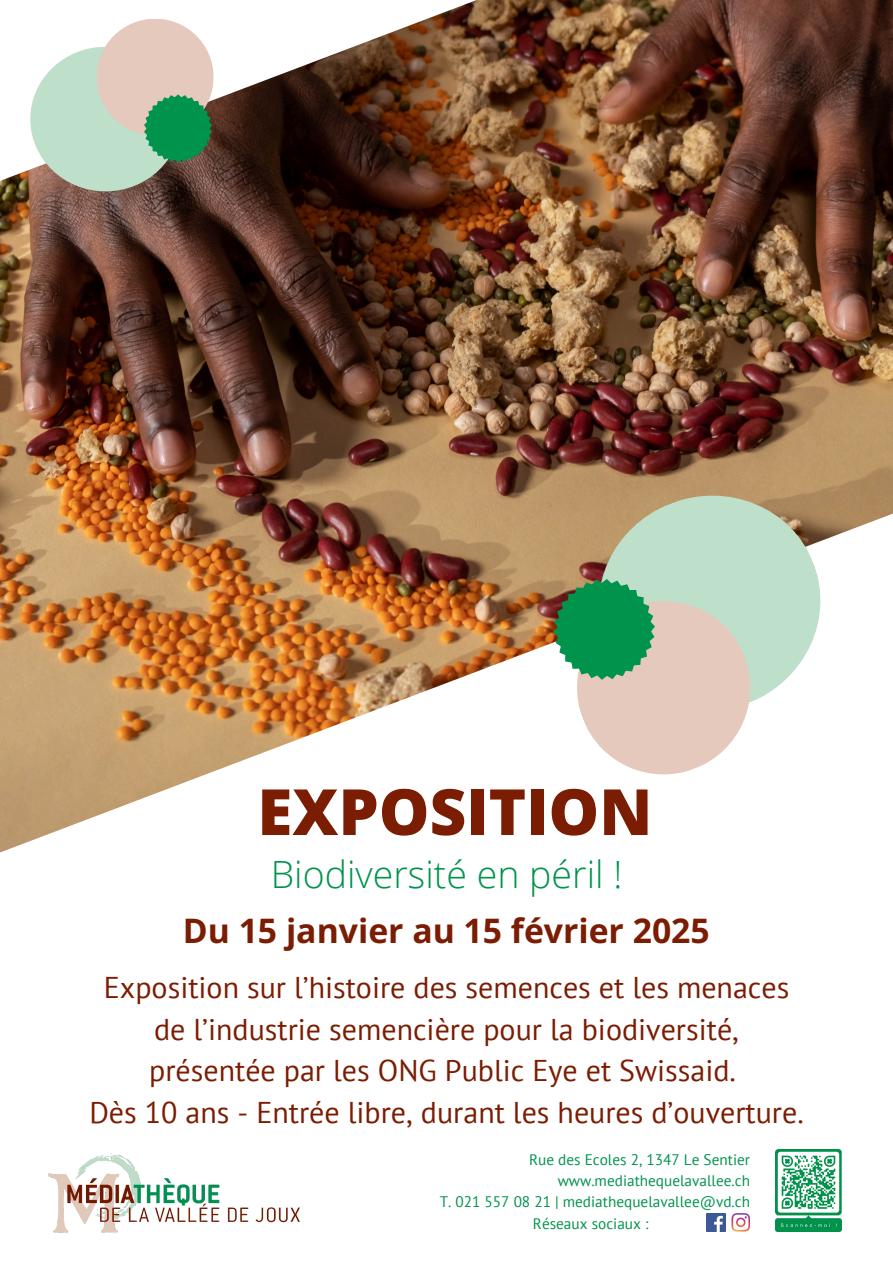
<style>
.page{position:relative;width:893px;height:1263px;background:#fff}
.page>*{position:absolute;margin:0;border:0;box-sizing:border-box;transform-origin:0 0}
.t1{font:800 63.75px "Open Sans";color:#7b1d03}
.t2{font:300 37.5px "Open Sans";color:#00934c}
.t3{font:700 33.75px "Open Sans";color:#7b1d03}
.t4{font:30px/41.6px "PT Sans";color:#7b1d03;text-align:center}
.t5{font:15.3px "PT Sans";color:#00934c}
</style>
<div class="page">
<img style="left:0;top:0;width:893px;height:853px">
<div style="left:30px;top:47px;width:151px;height:144px;background:#bedfca;border-radius:50%"></div>
<div style="left:97px;top:19px;width:117px;height:117px;background:#e5c9bd;border-radius:50%"></div>
<svg style="left:144px;top:94px;width:68px;height:68px"></svg>
<svg style="left:584px;top:481px;width:251px;height:244px;fill:#bedfca"></svg>
<svg style="left:554px;top:579px;width:207px;height:207px"></svg>
<img style="left:776px;top:1149px;width:66px;height:83px">
<img style="left:49px;top:1153px;width:250px;height:80px">
<svg style="left:731px;top:1213px;width:19px;height:18px"></svg>
<img style="left:707px;top:1213px;width:18px;height:18px">
<h1 class="t1" style="left:257px;top:767px;width:396px">EXPOSITION</h1>
<p class="t2" style="left:271px;top:848px;width:353px">Biodiversité en péril !</p>
<p class="t3" style="left:183px;top:907px;width:528px">Du 15 janvier au 15 février 2025</p>
<p class="t4" style="left:89px;top:966px;width:716px">Exposition sur l’histoire des semences et les menaces de l’industrie semencière pour la biodiversité, présentée par les ONG Public Eye et Swissaid.<br>Dès 10 ans - Entrée libre, durant les heures d’ouverture.</p>
<h3 class="t5" style="left:529px;top:1149px;width:222px">Rue des Ecoles 2, 1347 Le Sentier</h3>
<h2 class="t5" style="left:558px;top:1170px;width:194px">www.mediathequelavallee.ch</h2>
<h4 class="t5" style="left:440px;top:1192px;width:312px">T. 021 557 08 21 | mediathequelavallee@vd.ch</h4>
<p class="t5" style="left:533px;top:1213px;width:117px">Réseaux sociaux :</p>
</div>
